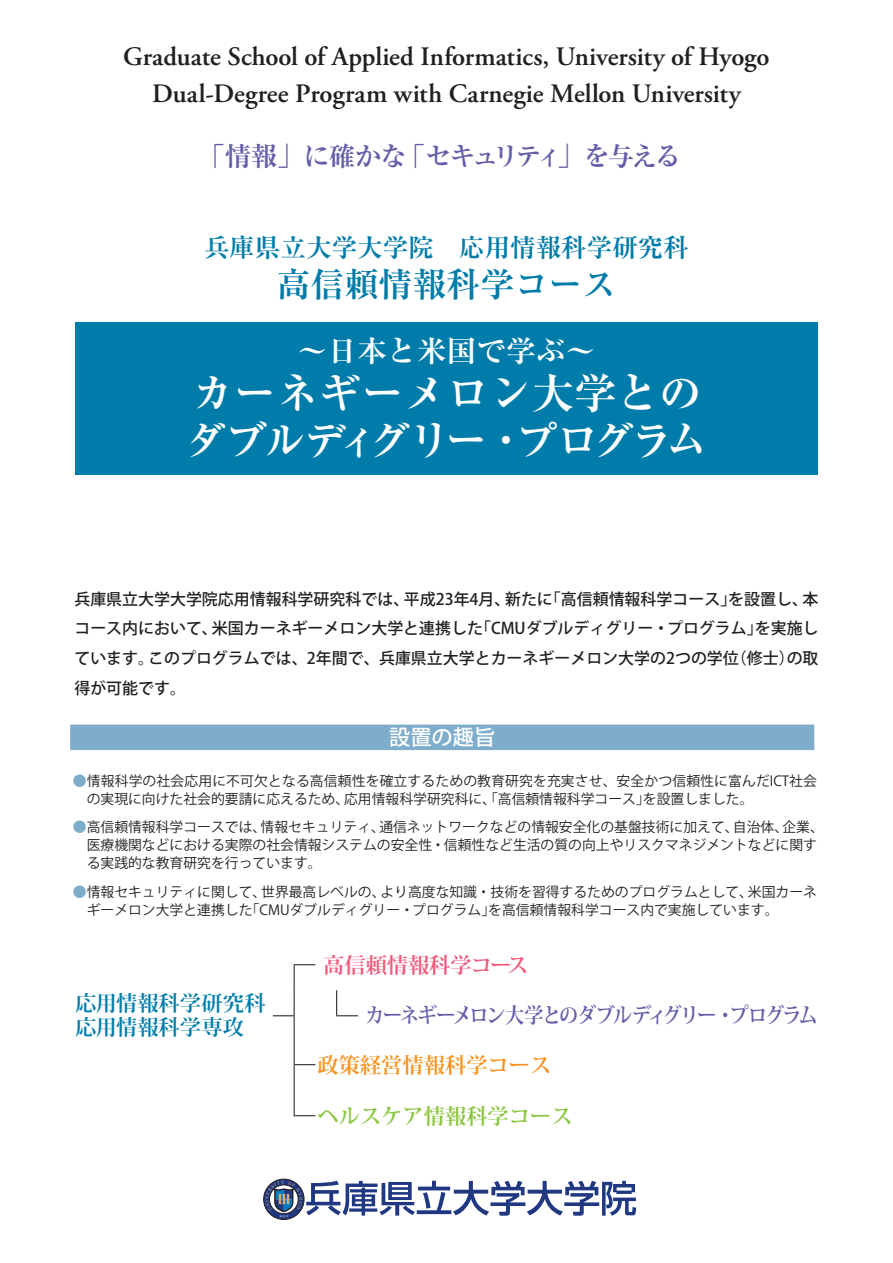
<style>
.page{position:relative;width:893px;height:1263px;background:#fff}
.page>*{position:absolute;margin:0;border:0;box-sizing:border-box;transform-origin:0 0}
.t1{font:700 42.45px/46.8px "Ryumin Pro";letter-spacing:-.02em;color:#fff}
.t2{font:700 34.05px "Ryumin Pro";color:#007caa}
.t3{font:700 29.7px "Ryumin Pro";color:#fff}
.t4{font:600 26.55px/37.2px "Adobe Garamond Pro";color:#231f20;text-align:center}
.t5{font:700 26.55px "Ryumin Pro";letter-spacing:-.1em;color:#625ea9}
.t6{font:700 25.5px "Ryumin Pro";color:#007caa}
.t7{font:700 21.3px "Koz Min Std";letter-spacing:-.085em;color:#625ea9;scale:.9 1}
.t8{font:700 21.3px/23.4px "Koz Min Std";color:#007caa}
.t9{font:700 21.3px "Koz Min Std";color:#8bc63e}
.t10{font:700 21.3px "Koz Min Std";color:#f7931d}
.t11{font:700 21.3px "Koz Min Std";letter-spacing:-.01em;color:#f0597c}
.t12{font:500 21.3px "Koz Go Std";color:#fff}
.t13{font:500 15.9px/29.7px "Koz Go Std";color:#231f20;text-align:justify}
.t14{font:13.8px/18px "Koz Go Std";color:#231f20}
.s1{color:#7dadcb}
</style>
<div class="page">
<svg style="left:336px;top:990px;width:22px;height:26px"></svg>
<svg style="left:273px;top:964px;width:42px;height:152px"></svg>
<div style="left:70px;top:724px;width:744px;height:26px;background:#7dadcb"></div>
<div style="left:75px;top:322px;width:743px;height:153px;background:#007caa"></div>
<svg style="left:263px;top:1178px;width:373px;height:42px"></svg>
<h3 class="t4" style="left:123px;top:38px;width:648px">Graduate School of Applied Informatics, University of Hyogo<br>Dual-Degree Program with Carnegie Mellon University</h3>
<h3 class="t5" style="left:198px;top:135px;width:484px">「情報」に確かな「セキュリティ」を与える</h3>
<h3 class="t6" style="left:204px;top:228px;width:486px">兵庫県立大学大学院　応用情報科学研究科</h3>
<h2 class="t2" style="left:276px;top:257px;width:342px">高信頼情報科学コース</h2>
<h3 class="t3" style="left:298px;top:327px;width:299px">〜日本と米国で学ぶ〜</h3>
<h1 class="t1" style="left:184px;top:367px;width:525px">カーネギーメロン大学とのダブルディグリー・プログラム</h1>
<p class="t13" style="left:74px;top:585px;width:746px">兵庫県立大学大学院応用情報科学研究科では、平成23年4月、新たに「高信頼情報科学コース」を設置し、本コース内において、米国カーネギーメロン大学と連携した「CMUダブルディグリー・プログラム」を実施しています。このプログラムでは、2年間で、兵庫県立大学とカーネギーメロン大学の2つの学位（修士）の取得が可能です。</p>
<h3 class="t12" style="left:389px;top:724px;width:108px">設置の趣旨</h3>
<p class="t14" style="left:87px;top:772px;width:732px;text-indent:-14px"><span class="s1">●</span>情報科学の社会応用に不可欠となる高信頼性を確立するための教育研究を充実させ、安全かつ信頼性に富んだICT社会の実現に向けた社会的要請に応えるため、応用情報科学研究科に、「高信頼情報科学コース」を設置しました。</p>
<p class="t14" style="left:87px;top:819px;width:739px;text-indent:-14px"><span class="s1">●</span>高信頼情報科学コースでは、情報セキュリティ、通信ネットワークなどの情報安全化の基盤技術に加えて、自治体、企業、医療機関などにおける実際の社会情報システムの安全性・信頼性など生活の質の向上やリスクマネジメントなどに関する実践的な教育研究を行っています。</p>
<p class="t14" style="left:87px;top:884px;width:732px;text-indent:-14px"><span class="s1">●</span>情報セキュリティに関して、世界最高レベルの、より高度な知識・技術を習得するためのプログラムとして、米国カーネギーメロン大学と連携した「CMUダブルディグリー・プログラム」を高信頼情報科学コース内で実施しています。</p>
<h3 class="t11" style="left:323px;top:951px;width:207px">高信頼情報科学コース</h3>
<h3 class="t8" style="left:75px;top:991px;width:192px">応用情報科学研究科応用情報科学専攻</h3>
<h3 class="t7" style="left:365px;top:1001px;width:504px">カーネギーメロン大学とのダブルディグリー・プログラム</h3>
<h3 class="t10" style="left:318px;top:1051px;width:235px">政策経営情報科学コース</h3>
<h3 class="t9" style="left:318px;top:1102px;width:257px">ヘルスケア情報科学コース</h3>
</div>
